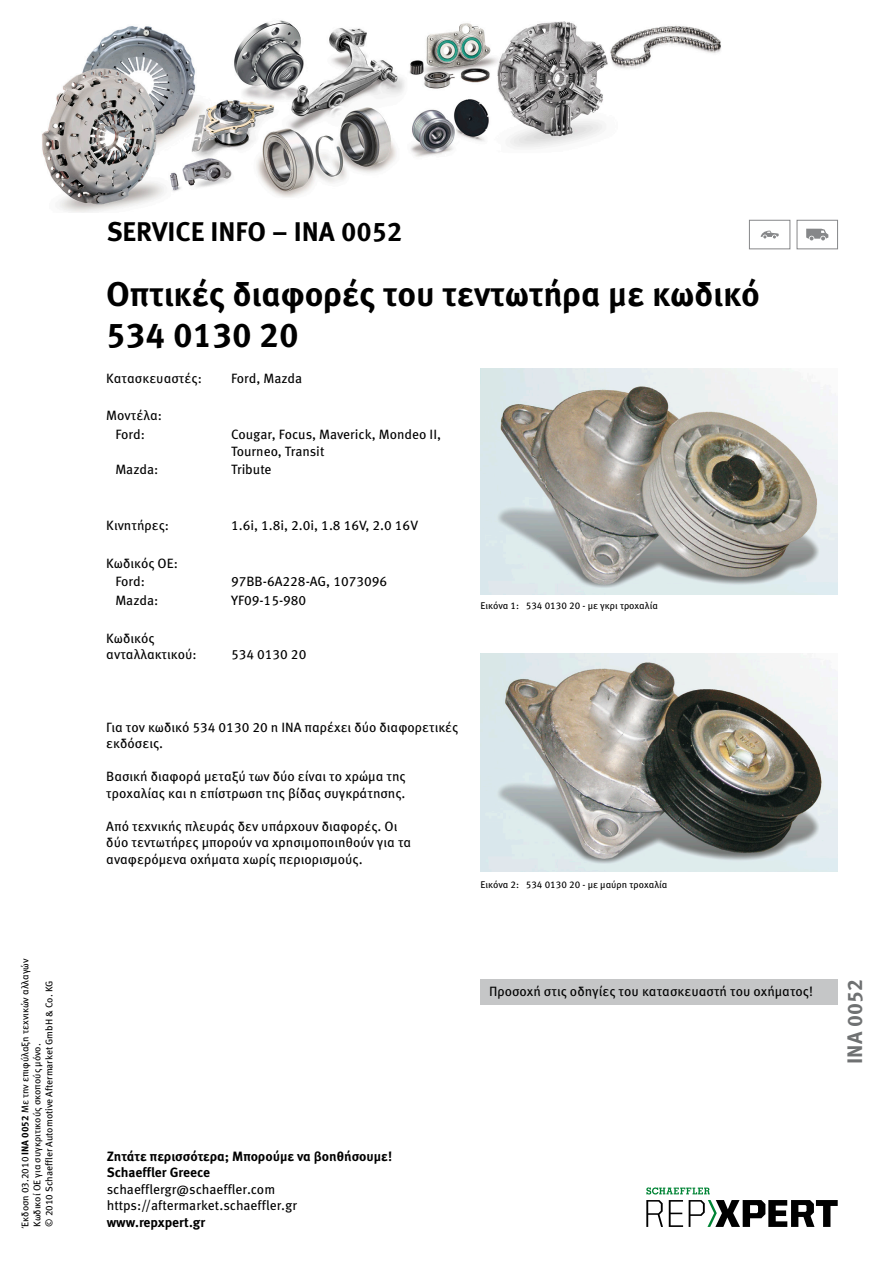
<style>
.page{position:relative;width:893px;height:1263px;background:#fff}
.page>*{position:absolute;margin:0;border:0;box-sizing:border-box;transform-origin:0 0}
.t1{font:700 34.5px/41.4px "Meta Pro";color:#000}
.t2{font:700 27px "Meta Pro";color:#000}
.t3{font:700 21px "Meta Pro";color:#6f7172}
.t4{font:13.5px/16.5px "Meta Pro";color:#000}
.t5{font:700 13.5px/16.5px "Meta Pro";color:#000}
.t6{font:9.75px/12px "Meta Pro";color:#000}
.s1{font-weight:700}
</style>
<div class="page">
<img style="left:480px;top:369px;width:358px;height:226px">
<img style="left:480px;top:653px;width:358px;height:218px">
<div style="left:480px;top:980px;width:358px;height:25px;background:#c5c6c7"></div>
<div style="left:749px;top:220px;width:41px;height:29px;border:1px solid #868789"></div>
<svg style="left:761px;top:231px;width:18px;height:7px"></svg>
<div style="left:797px;top:220px;width:41px;height:29px;border:1px solid #868789"></div>
<svg style="left:806px;top:229px;width:22px;height:11px"></svg>
<img style="left:42px;top:20px;width:679px;height:193px">
<svg style="left:646px;top:1200px;width:17px;height:27px"></svg>
<svg style="left:669px;top:1200px;width:14px;height:27px"></svg>
<svg style="left:689px;top:1200px;width:149px;height:27px"></svg>
<svg style="left:646px;top:1187px;width:64px;height:7px"></svg>
<p class="t6" style="left:19px;top:1227px;width:270px;rotate:-90deg">Έκδοση 03.2010 <span class="s1">INA 0052</span> Με την επιφύλαξη τεχνικών αλλαγών<br>Κωδικοί ΟΕ για συγκριτικούς σκοπούς μόνο.<br>© 2010 Schaeffler Automotive Aftermarket GmbH &amp; Co. KG</p>
<h2 class="t2" style="left:107px;top:210px;width:297px">SERVICE INFO – INA 0052</h2>
<h1 class="t1" style="left:106px;top:271px;width:655px">Οπτικές διαφορές του τεντωτήρα με κωδικό<br>534 0130 20</h1>
<p class="t4" style="left:106px;top:369px;width:97px">Κατασκευαστές:</p>
<p class="t4" style="left:231px;top:369px;width:73px">Ford, Mazda</p>
<p class="t4" style="left:106px;top:405px;width:57px;line-height:18.8px;text-align:center">Μοντέλα:<br>Ford:</p>
<p class="t4" style="left:231px;top:425px;width:212px">Cougar, Focus, Maverick, Mondeo II,<br>Tourneo, Transit</p>
<p class="t4" style="left:115px;top:460px;width:44px">Mazda:</p>
<p class="t4" style="left:231px;top:460px;width:42px">Tribute</p>
<p class="t4" style="left:106px;top:517px;width:64px">Κινητήρες:</p>
<p class="t4" style="left:231px;top:517px;width:189px">1.6i, 1.8i, 2.0i, 1.8 16V, 2.0 16V</p>
<p class="t4" style="left:115px;top:553px;width:64px;line-height:18.8px;text-indent:-9px">Κωδικός ΟΕ:<br>Ford:</p>
<p class="t4" style="left:231px;top:573px;width:158px">97BB-6A228-AG, 1073096</p>
<p class="t4" style="left:115px;top:591px;width:44px">Mazda:</p>
<p class="t4" style="left:231px;top:591px;width:77px">YF09-15-980</p>
<p class="t4" style="left:106px;top:629px;width:92px">Κωδικός ανταλλακτικού:</p>
<p class="t4" style="left:231px;top:645px;width:77px">534 0130 20</p>
<p class="t6" style="left:480px;top:599px;width:179px">Εικόνα 1: 534 0130 20 - με γκρι τροχαλία</p>
<p class="t4" style="left:106px;top:718px;width:354px">Για τον κωδικό 534 0130 20 η ΙΝΑ παρέχει δύο διαφορετικές εκδόσεις.</p>
<p class="t4" style="left:106px;top:767px;width:301px">Βασική διαφορά μεταξύ των δύο είναι το χρώμα της τροχαλίας και η επίστρωση της βίδας συγκράτησης.</p>
<p class="t4" style="left:106px;top:817px;width:307px">Από τεχνικής πλευράς δεν υπάρχουν διαφορές. Οι δύο τεντωτήρες μπορούν να χρησιμοποιηθούν για τα αναφερόμενα οχήματα χωρίς περιορισμούς.</p>
<p class="t6" style="left:480px;top:878px;width:188px">Εικόνα 2: 534 0130 20 - με μαύρη τροχαλία</p>
<p class="t5" style="left:107px;top:1147px;width:287px">Ζητάτε περισσότερα; Μπορούμε να βοηθήσουμε!<br>Schaeffler Greece</p>
<p class="t4" style="left:107px;top:1180px;width:192px">schaefflergr@schaeffler.com https://aftermarket.schaeffler.gr</p>
<p class="t5" style="left:107px;top:1213px;width:100px">www.repxpert.gr</p>
<p class="t4" style="left:489px;top:982px;width:326px">Προσοχή στις οδηγίες του κατασκευαστή του οχήματος!</p>
<h3 class="t3" style="left:838px;top:1064px;width:86px;rotate:-90deg">INA 0052</h3>
</div>
